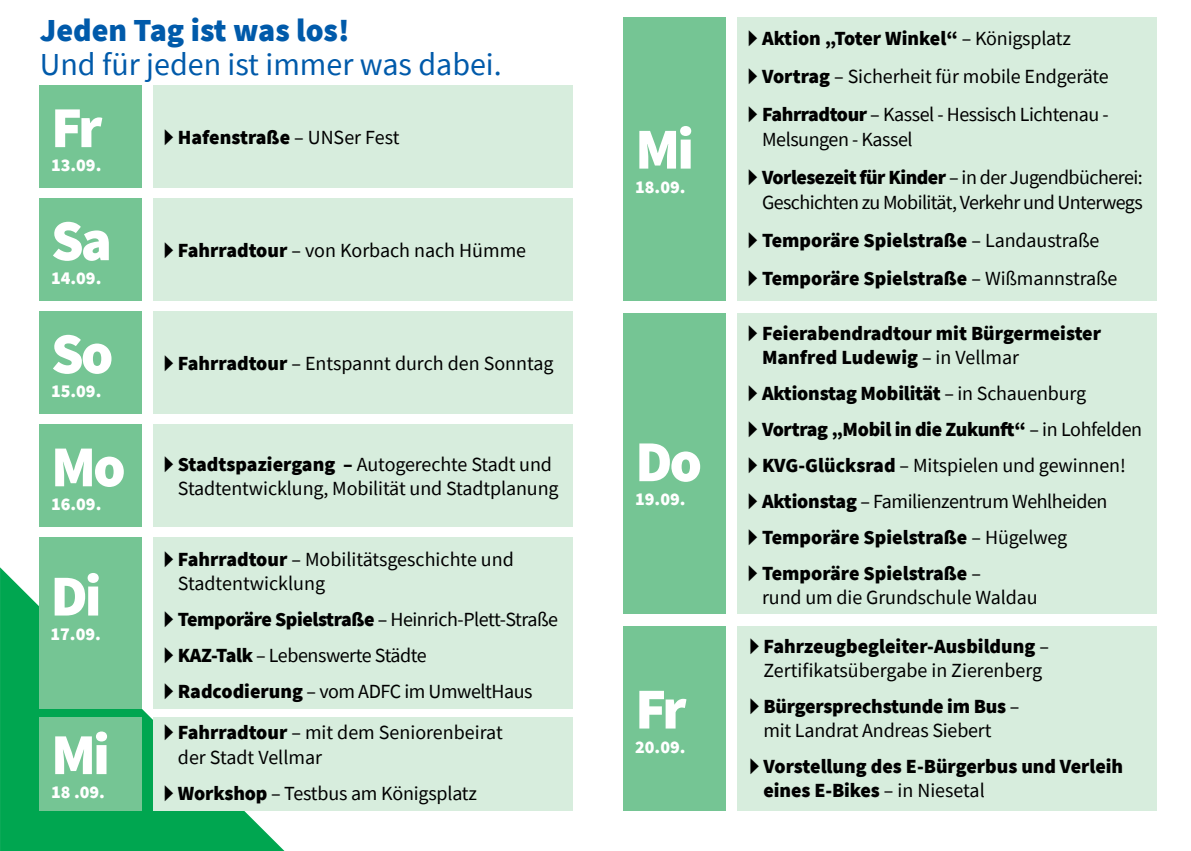
<style>
.page{position:relative;width:1191px;height:851px;background:#fff}
.page>*{position:absolute;margin:0;border:0;box-sizing:border-box;transform-origin:0 0}
.t1{font:900 58px "Source Sans Pro";letter-spacing:-.05em;color:#fff}
.t2{font:32px "Source Sans Pro";color:#005aaa}
.t3{font:900 32px "Source Sans Pro";color:#005aaa}
.t4{font:20px/24px "Source Sans Pro";letter-spacing:-.01em;color:#000;scale:.5 1}
.t5{font:900 20px/36px "Source Sans Pro";letter-spacing:-.005em;color:#000}
.t6{font:20px/38px "Source Sans Pro";letter-spacing:-.03em;color:#000}
.t7{font:20px/38px "Source Sans Pro";letter-spacing:-.01em;color:#000}
.t8{font:900 18px "Source Sans Pro";color:#fff}
.s1{font-weight:900}
.s2{font-weight:400}
</style>
<div class="page">
<svg style="left:0;top:567px;width:284px;height:283px;background:#29b46c"></svg>
<div style="left:153px;top:86px;width:420px;height:102px;background:#d7eddd"></div>
<div style="left:40px;top:86px;width:102px;height:102px;background:#75c594"></div>
<div style="left:153px;top:424px;width:420px;height:103px;background:#d7eddd"></div>
<div style="left:40px;top:424px;width:102px;height:103px;background:#75c594"></div>
<div style="left:153px;top:717px;width:420px;height:94px;background:#d7eddd"></div>
<div style="left:40px;top:717px;width:102px;height:94px;background:#75c594"></div>
<div style="left:153px;top:537px;width:420px;height:172px;background:#d7eddd"></div>
<div style="left:40px;top:537px;width:102px;height:172px;background:#75c594"></div>
<div style="left:737px;top:17px;width:420px;height:283px;background:#d7eddd"></div>
<div style="left:624px;top:17px;width:102px;height:283px;background:#75c594"></div>
<div style="left:737px;top:313px;width:420px;height:301px;background:#d7eddd"></div>
<div style="left:624px;top:313px;width:102px;height:301px;background:#75c594"></div>
<div style="left:153px;top:199px;width:420px;height:102px;background:#d7eddd"></div>
<div style="left:40px;top:199px;width:102px;height:102px;background:#75c594"></div>
<div style="left:153px;top:312px;width:420px;height:102px;background:#d7eddd"></div>
<div style="left:40px;top:312px;width:102px;height:102px;background:#75c594"></div>
<div style="left:624px;top:626px;width:102px;height:185px;background:#75c594"></div>
<div style="left:737px;top:626px;width:420px;height:185px;background:#d7eddd"></div>
<h2 class="t3" style="left:40px;top:8px;width:311px">Jeden Tag ist was los!</h2>
<h2 class="t2" style="left:40px;top:44px;width:463px">Und für jeden ist immer was dabei.</h2>
<h1 class="t1" style="left:51px;top:88px;width:53px">Fr</h1>
<p class="t8" style="left:51px;top:153px;width:52px">13.09.</p>
<h1 class="t1" style="left:51px;top:201px;width:62px">Sa</h1>
<p class="t8" style="left:51px;top:266px;width:52px">14.09.</p>
<h1 class="t1" style="left:51px;top:314px;width:64px">So</h1>
<p class="t8" style="left:51px;top:379px;width:52px">15.09.</p>
<h1 class="t1" style="left:51px;top:427px;width:76px">Mo</h1>
<p class="t8" style="left:51px;top:492px;width:52px">16.09.</p>
<h1 class="t1" style="left:50px;top:556px;width:53px">Di</h1>
<p class="t8" style="left:50px;top:621px;width:52px">17.09.</p>
<h1 class="t1" style="left:51px;top:714px;width:60px">Mi</h1>
<p class="t8" style="left:51px;top:779px;width:56px">18 .09.</p>
<p class="t4" style="left:164px;top:125px;width:471px">▶ <span class="s1">Hafenstraße</span> – UNSer Fest</p>
<p class="t4" style="left:164px;top:238px;width:725px">▶ <span class="s1">Fahrradtour</span> – von Korbach nach Hümme</p>
<p class="t4" style="left:164px;top:351px;width:780px">▶ <span class="s1">Fahrradtour</span> – Entspannt durch den Sonntag</p>
<p class="t4" style="left:178px;top:452px;width:763px;text-indent:-13px">▶ <span class="s1">Stadtspaziergang –</span> Autogerechte Stadt und<br>Stadtentwicklung, Mobilität und Stadtplanung</p>
<p class="t4" style="left:178px;top:546px;width:673px;text-indent:-13px">▶ <span class="s1">Fahrradtour</span> – Mobilitätsgeschichte und<br>Stadtentwicklung</p>
<p class="t4" style="left:164px;top:600px;width:789px;line-height:36px">▶ <span class="s1">Temporäre Spielstraße</span> – Heinrich-Plett-Straße ▶ <span class="s1">KAZ-Talk</span> – Lebenswerte Städte<br>▶ <span class="s1">Radcodierung</span> – vom ADFC im UmweltHaus</p>
<p class="t4" style="left:178px;top:720px;width:651px;text-indent:-13px">▶ <span class="s1">Fahrradtour</span> – mit dem Seniorenbeirat der Stadt Vellmar</p>
<p class="t4" style="left:164px;top:780px;width:626px">▶ <span class="s1">Workshop</span> – Testbus am Königsplatz</p>
<h1 class="t1" style="left:635px;top:109px;width:60px">Mi</h1>
<p class="t8" style="left:635px;top:174px;width:52px">18.09.</p>
<h1 class="t1" style="left:635px;top:421px;width:68px">Do</h1>
<p class="t8" style="left:635px;top:486px;width:52px">19.09.</p>
<h1 class="t1" style="left:635px;top:669px;width:53px">Fr</h1>
<p class="t8" style="left:635px;top:734px;width:52px">20.09.</p>
<p class="t4" style="left:748px;top:19px;width:722px;line-height:38px">▶ <span class="s1">Aktion „Toter Winkel“</span> – Königsplatz<br>▶ <span class="s1">Vortrag</span> – Sicherheit für mobile Endgeräte ▶ <span class="s1">Fahrradtour</span> – Kassel - Hessisch Lichtenau -</p>
<p class="t7" style="left:748px;top:120px;width:396px;text-indent:13px">Melsungen - Kassel<br>▶ <span class="s1">Vorlesezeit für Kinder</span> – in der Jugendbücherei:</p>
<p class="t6" style="left:748px;top:183px;width:396px;text-indent:13px">Geschichten zu Mobilität, Verkehr und Unterwegs ▶ <span class="s1">Temporäre Spielstraße</span> – Landaustraße<br>▶ <span class="s1">Temporäre Spielstraße</span> – Wißmannstraße</p>
<p class="t5" style="left:762px;top:320px;width:340px;line-height:24px;text-indent:-13px"><span class="s2">▶</span> Feierabendradtour mit Bürgermeister<br>Manfred Ludewig <span class="s2">– in Vellmar</span></p>
<p class="t5" style="left:748px;top:374px;width:395px"><span class="s2">▶</span> Aktionstag Mobilität <span class="s2">– in Schauenburg<br>▶</span> Vortrag „Mobil in die Zukunft“ <span class="s2">– in Lohfelden ▶</span> KVG-Glücksrad <span class="s2">– Mitspielen und gewinnen!<br>▶</span> Aktionstag <span class="s2">– Familienzentrum Wehlheiden<br>▶</span> Temporäre Spielstraße <span class="s2">– Hügelweg<br>▶</span> Temporäre Spielstraße <span class="s2">–</span></p>
<p class="t7" style="left:762px;top:578px;width:277px">rund um die Grundschule Waldau</p>
<p class="t4" style="left:750px;top:634px;width:599px;text-align:center">▶ <span class="s1">Fahrzeugbegleiter-Ausbildung</span> –<br>Zertifikatsübergabe in Zierenberg</p>
<p class="t4" style="left:763px;top:694px;width:513px;text-indent:-13px">▶ <span class="s1">Bürgersprechstunde im Bus</span> – mit Landrat Andreas Siebert</p>
<p class="t5" style="left:763px;top:753px;width:361px;line-height:24px;text-indent:-13px"><span class="s2">▶</span> Vorstellung des E-Bürgerbus und Verleih eines E-Bikes <span class="s2">– in Niesetal</span></p>
</div>
